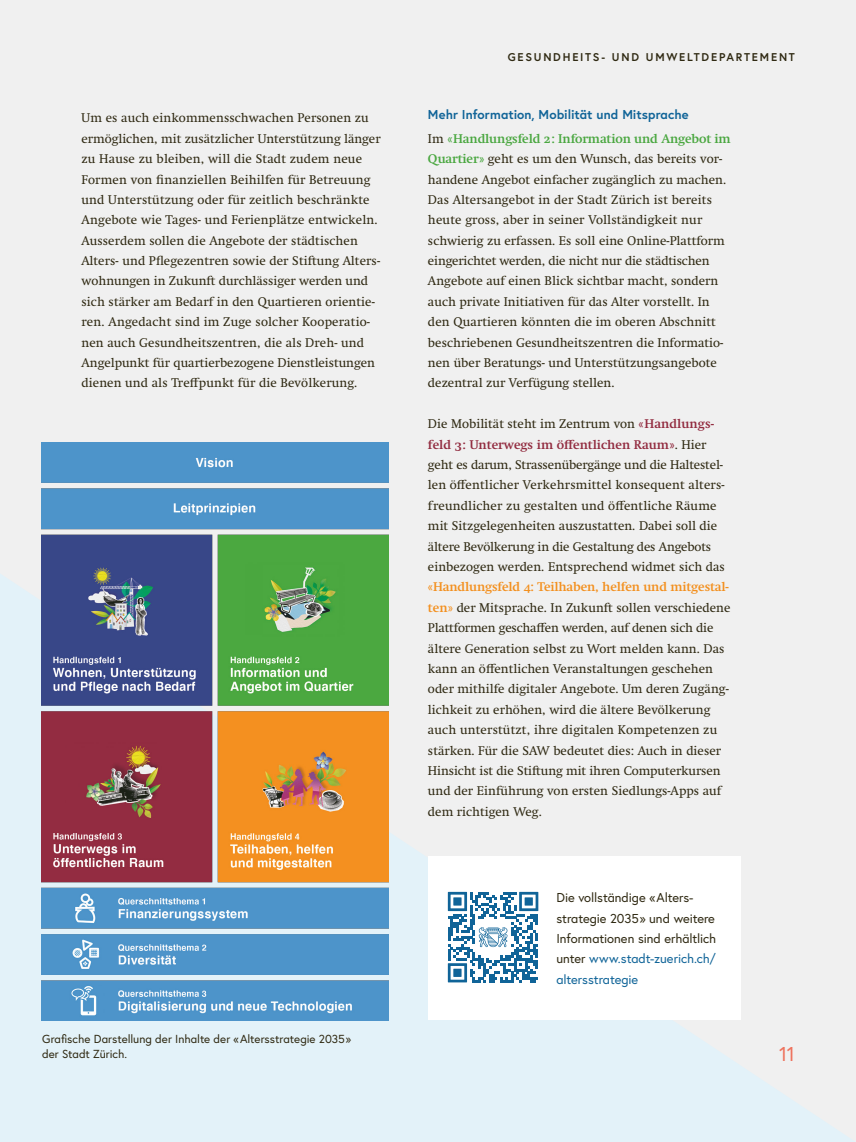
<style>
.page{position:relative;width:856px;height:1142px;background:#fff}
.page>*{position:absolute;margin:0;border:0;box-sizing:border-box;transform-origin:0 0}
.Pagina_Rechtsbündig{font:20px "Europa";color:#ee735e}
.Fliesstext__optimum{font:12.88px/20.4px "Swift Neue LT Pro";letter-spacing:.005em;color:#2f2912}
.Fliesstext_Box{font:12.88px/20.4px "Europa";letter-spacing:-.005em;color:#2f2912}
.Fliesstext__optimum-2{font:600 12.88px/20.4px "Swift Neue LT Pro";letter-spacing:-.01em;color:#f3901f}
.Fliesstext__optimum-3{font:600 12.88px "Swift Neue LT Pro";letter-spacing:-.01em;color:#4aa740}
.Untertitel{font:700 12.88px "Europa";letter-spacing:.005em;color:#106498}
.Legende_Neu___unten{font:11.62px/15.2px "Europa";color:#2f2912}
.Rubrik_Spitzmarke_Re{font:700 11.25px "Europa";letter-spacing:.16em;color:#2f2912}
.s1{font-weight:400;color:#2f2912}
.s2{font-weight:600;color:#4aa740}
.s3{font-weight:600;color:#922c40}
.s4{color:#106498}
</style>
<div class="page">
<div style="left:0;top:0;width:856px;height:1141px;background:#f0f0f0"></div>
<svg style="left:0;top:573px;width:853px;height:568px"></svg>
<img style="left:41px;top:442px;width:347px;height:577px">
<div style="left:428px;top:856px;width:313px;height:163px;background:#fff"></div>
<svg style="left:448px;top:891px;width:90px;height:91px"></svg>
<p class="Rubrik_Spitzmarke_Re" style="left:508px;top:50px;width:289px">GESUNDHEITS- UND UMWELTDEPARTEMENT</p>
<p class="Fliesstext__optimum" style="left:81px;top:108px;width:300px">Um es auch einkommensschwachen Personen zu ermöglichen, mit zusätzlicher Unterstützung länger zu Hause zu bleiben, will die Stadt zudem neue Formen von finanziellen Beihilfen für Betreuung und Unterstützung oder für zeitlich beschränkte Angebote wie Tages- und Ferienplätze entwickeln.<br>Ausserdem sollen die Angebote der städtischen Alters- und Pflegezentren sowie der Stiftung Alters&shy;wohnungen in Zukunft durchlässiger werden und sich stärker am Bedarf in den Quartieren orientie&shy;ren. Angedacht sind im Zuge solcher Kooperatio&shy;nen auch Gesundheitszentren, die als Dreh- und Angelpunkt für quartierbezogene Dienstleistungen dienen und als Treffpunkt für die Bevölkerung.</p>
<p class="Untertitel" style="left:428px;top:105px;width:262px">Mehr Information, Mobilität und Mitsprache</p>
<p class="Fliesstext__optimum-3" style="left:428px;top:131px;width:304px"><span class="s1">Im</span> «Handlungsfeld 2: Information und Angebot im</p>
<p class="Fliesstext__optimum" style="left:428px;top:148px;width:295px"><span class="s2">Quartier»</span> geht es um den Wunsch, das bereits vor-</p>
<p class="Fliesstext__optimum" style="left:428px;top:169px;width:300px">handene Angebot einfacher zugänglich zu machen.<br>Das Altersangebot in der Stadt Zürich ist bereits heute gross, aber in seiner Vollständigkeit nur schwierig zu erfassen. Es soll eine Online-Plattform eingerichtet werden, die nicht nur die städtischen Angebote auf einen Blick sichtbar macht, sondern auch private Initiativen für das Alter vorstellt. In den Quartieren könnten die im oberen Abschnitt beschriebenen Gesundheitszentren die Informatio&shy;nen über Beratungs- und Unterstützungsangebote dezentral zur Verfügung stellen.</p>
<p class="Fliesstext__optimum" style="left:428px;top:413px;width:287px">Die Mobilität steht im Zentrum von <span class="s3">«Handlungs-</span></p>
<p class="Fliesstext__optimum" style="left:428px;top:434px;width:298px"><span class="s3">feld 3: Unterwegs im öffentlichen Raum»</span>. Hier geht es darum, Strassenübergänge und die Haltestel&shy;len öffentlicher Verkehrsmittel konsequent alters&shy;freundlicher zu gestalten und öffentliche Räume mit Sitzgelegenheiten auszustatten. Dabei soll die ältere Bevölkerung in die Gestaltung des Angebots einbezogen werden. Entsprechend widmet sich das</p>
<p class="Fliesstext__optimum-2" style="left:428px;top:576px;width:304px">«Handlungsfeld 4: Teilhaben, helfen und mitgestal&shy;ten» <span class="s1">der Mitsprache. In Zukunft sollen verschiedene</span></p>
<p class="Fliesstext__optimum" style="left:428px;top:617px;width:302px">Plattformen geschaffen werden, auf denen sich die ältere Generation selbst zu Wort melden kann. Das kann an öffentlichen Veranstaltungen geschehen oder mithilfe digitaler Angebote. Um deren Zugäng&shy;lichkeit zu erhöhen, wird die ältere Bevölkerung auch unterstützt, ihre digitalen Kompetenzen zu stärken. Für die SAW bedeutet dies: Auch in dieser Hinsicht ist die Stiftung mit ihren Computerkursen und der Einführung von ersten Siedlungs-Apps auf dem richtigen Weg.</p>
<p class="Legende_Neu___unten" style="left:42px;top:1030px;width:310px">Grafische Darstellung der Inhalte der «Altersstrategie 2035» der Stadt Zürich.</p>
<p class="Fliesstext_Box" style="left:556px;top:887px;width:161px">Die vollständige «Alters&shy;strategie 2035» und weitere<br>Informationen sind erhältlich unter <span class="s4">www.stadt-zuerich.ch/ altersstrategie</span></p>
<p class="Pagina_Rechtsbündig" style="left:779px;top:1040px;width:17px">11</p>
</div>
